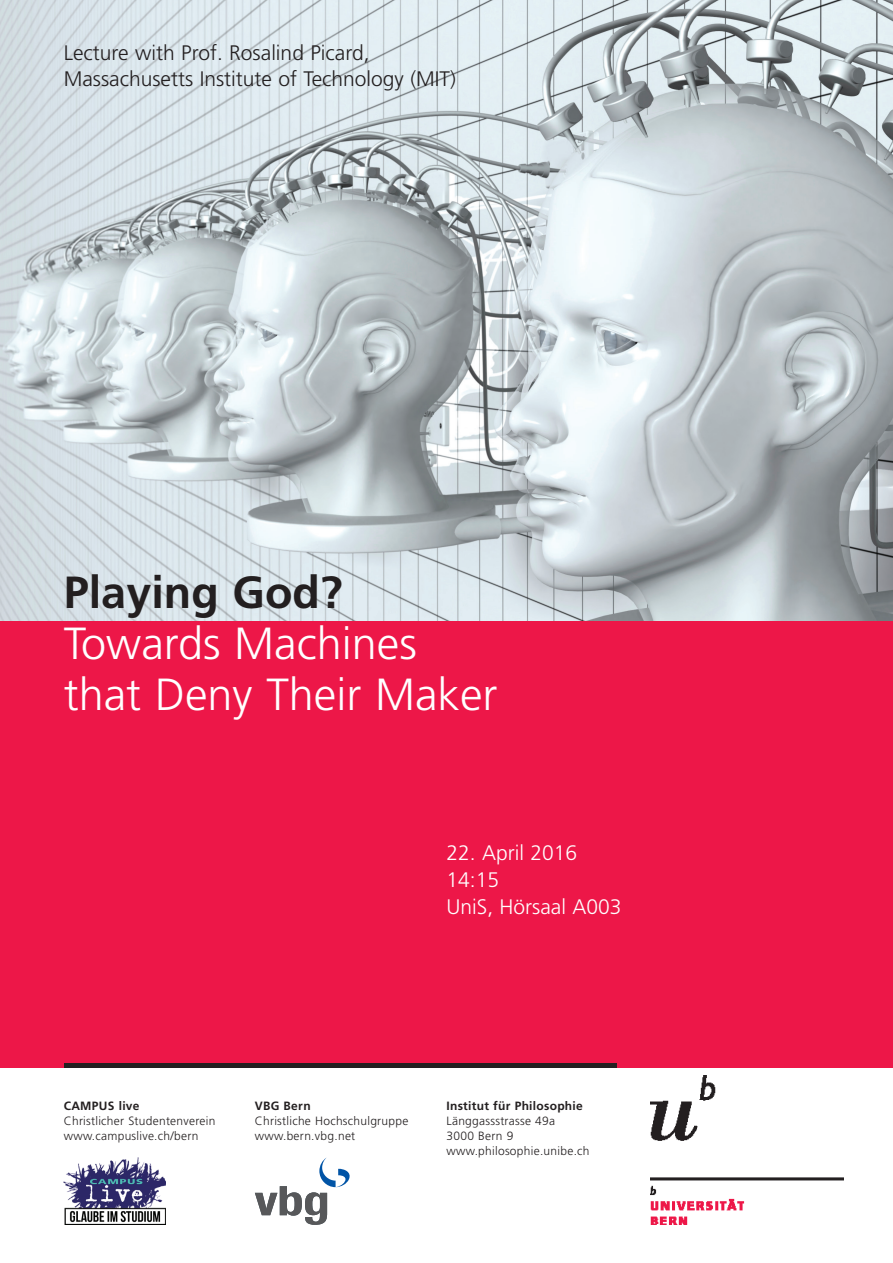
<style>
.page{position:relative;width:893px;height:1263px;background:#fff}
.page>*{position:absolute;margin:0;border:0;box-sizing:border-box;transform-origin:0 0}
.t1{font:300 45px/51px "Frutiger";color:#fff}
.t2{font:700 45px "Frutiger";color:#231f20}
.t3{font:300 21px/25.2px "Frutiger";color:#231f20}
.t4{font:300 21px/27px "Frutiger";color:#fff}
.t5{font:300 12px/15px "Frutiger";letter-spacing:.025em;color:#231f20}
.t6{font:700 12px "Frutiger";letter-spacing:.025em;color:#231f20}
</style>
<div class="page">
<img style="left:64px;top:1157px;width:102px;height:67px">
<img style="left:0;top:0;width:893px;height:621px">
<div style="left:0;top:621px;width:893px;height:446px;background:#ed1748"></div>
<hr style="left:64px;top:1063px;width:553px;height:4px;background:#231f20">
<img style="left:651px;top:1076px;width:193px;height:149px">
<svg style="left:255px;top:1157px;width:95px;height:68px"></svg>
<h2 class="t3" style="left:64px;top:41px;width:394px">Lecture with Prof. Rosalind Picard,<br>Massachusetts Institute of Technology (MIT)</h2>
<h1 class="t2" style="left:64px;top:566px;width:280px">Playing God?</h1>
<h1 class="t1" style="left:64px;top:618px;width:435px">Towards Machines that Deny Their Maker</h1>
<h2 class="t4" style="left:446px;top:839px;width:177px">22. April 2016<br>14:15<br>UniS, Hörsaal A003</h2>
<p class="t6" style="left:64px;top:1098px;width:77px">CAMPUS live</p>
<p class="t5" style="left:64px;top:1113px;width:153px">Christlicher Studentenverein www.campuslive.ch/bern</p>
<p class="t6" style="left:255px;top:1099px;width:57px">VBG Bern</p>
<p class="t5" style="left:255px;top:1114px;width:155px">Christliche Hochschulgruppe www.bern.vbg.net</p>
<p class="t6" style="left:446px;top:1098px;width:138px">Institut für Philosophie</p>
<p class="t5" style="left:446px;top:1113px;width:145px">Länggassstrasse 49a<br>3000 Bern 9 www.philosophie.unibe.ch</p>
</div>
